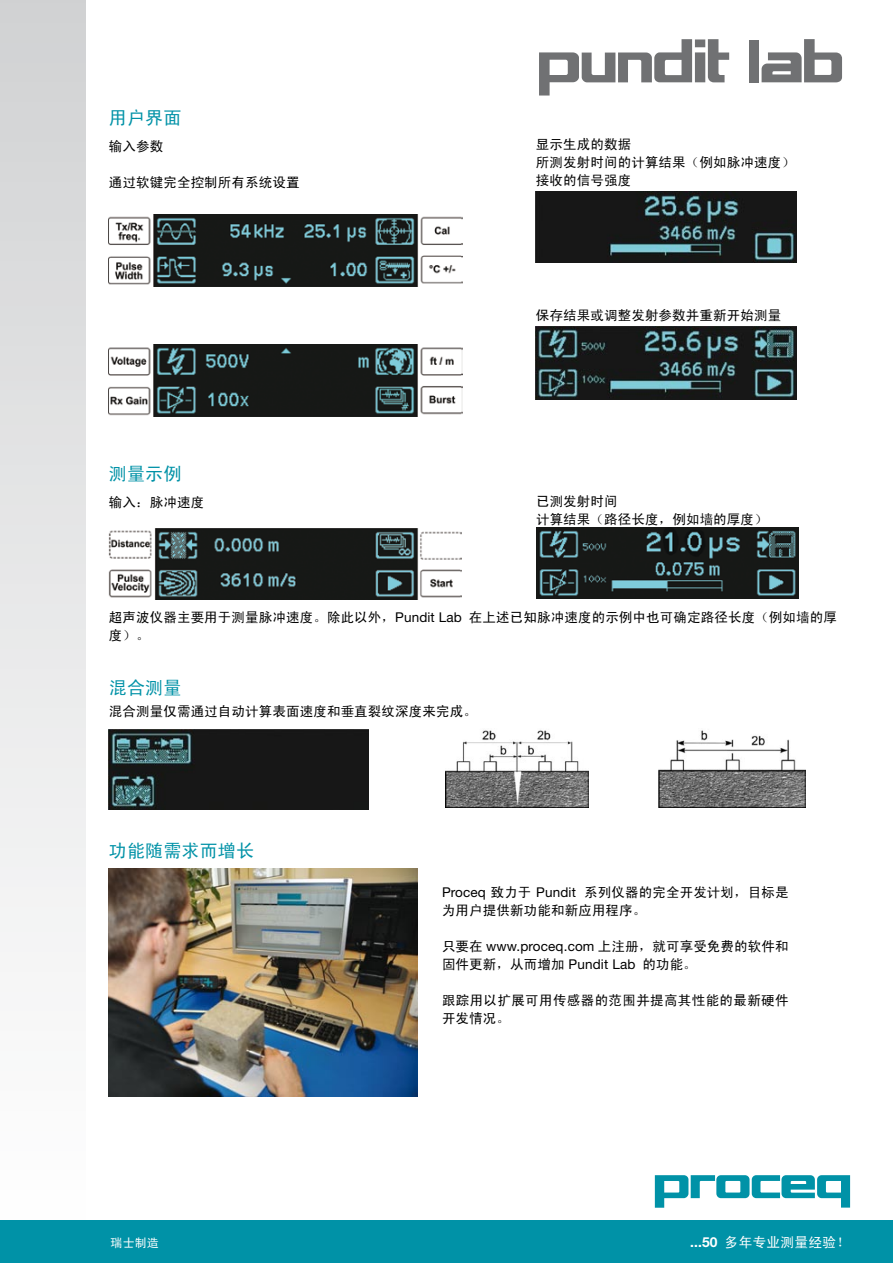
<style>
.page{position:relative;width:893px;height:1263px;background:#fff}
.page>*{position:absolute;margin:0;border:0;box-sizing:border-box;transform-origin:0 0}
.t1{font:18px "Sim Hei";letter-spacing:.01em;color:#0092a7}
.t2{font:13.8px "Sim Hei";letter-spacing:.01em;color:#fff}
.t3{font:13.5px/18px "Sim Hei";letter-spacing:.01em;color:#000}
.t4{font:13.5px/18px "Sim Hei";letter-spacing:.03em;color:#000}
.t5{font:12px "Sim Hei";color:#fff}
.s1{font-family:"Helvetica Neue"}
.s2{font-family:"Helvetica Neue";font-weight:700}
</style>
<div class="page">
<div style="left:0;top:0;width:86px;height:1244px;background:linear-gradient(to bottom,#d1d2d3,#fff)"></div>
<svg style="left:655px;top:1175px;width:195px;height:33px"></svg>
<div style="left:0;top:1220px;width:893px;height:43px;background:#0092a7"></div>
<img style="left:109px;top:215px;width:353px;height:71px">
<img style="left:536px;top:192px;width:260px;height:70px">
<img style="left:109px;top:345px;width:353px;height:71px">
<img style="left:536px;top:327px;width:260px;height:73px">
<img style="left:109px;top:529px;width:352px;height:71px">
<img style="left:536px;top:527px;width:262px;height:72px">
<img style="left:109px;top:729px;width:260px;height:80px">
<img style="left:445px;top:730px;width:143px;height:77px">
<img style="left:658px;top:730px;width:148px;height:78px">
<img style="left:109px;top:869px;width:308px;height:227px">
<svg style="left:539px;top:39px;width:190px;height:57px"></svg>
<div style="left:749px;top:40px;width:10px;height:42px;background:#707173"></div>
<svg style="left:762px;top:39px;width:80px;height:43px"></svg>
<h1 class="t1" style="left:109px;top:108px;width:74px">用户界面</h1>
<p class="t3" style="left:109px;top:137px;width:56px">输入参数</p>
<p class="t3" style="left:109px;top:173px;width:192px">通过软键完全控制所有系统设置</p>
<p class="t3" style="left:536px;top:135px;width:260px">显示生成的数据<br>所测发射时间的计算结果（例如脉冲速度）接收的信号强度</p>
<p class="t3" style="left:536px;top:307px;width:247px">保存结果或调整发射参数并重新开始测量</p>
<h1 class="t1" style="left:109px;top:465px;width:74px">测量示例</h1>
<p class="t3" style="left:109px;top:493px;width:97px">输入：脉冲速度</p>
<p class="t3" style="left:536px;top:492px;width:233px">已测发射时间<br>计算结果（路径长度，例如墙的厚度）</p>
<p class="t3" style="left:109px;top:608px;width:730px">超声波仪器主要用于测量脉冲速度。除此以外，<span class="s1">Pundit Lab</span> 在上述已知脉冲速度的示例中也可确定路径长度（例如墙的厚度）。</p>
<h1 class="t1" style="left:109px;top:678px;width:74px">混合测量</h1>
<p class="t3" style="left:109px;top:702px;width:370px">混合测量仅需通过自动计算表面速度和垂直裂纹深度来完成。</p>
<h1 class="t1" style="left:109px;top:841px;width:147px">功能随需求而增长</h1>
<p class="t3" style="left:442px;top:883px;width:348px"><span class="s1">Proceq</span> 致力于 <span class="s1">Pundit</span> 系列仪器的完全开发计划，目标是为用户提供新功能和新应用程序。</p>
<p class="t3" style="left:442px;top:937px;width:348px">只要在 <span class="s1">www.proceq.com</span> 上注册，就可享受免费的软件和固件更新，从而增加 <span class="s1">Pundit Lab</span> 的功能。</p>
<p class="t4" style="left:442px;top:991px;width:348px">跟踪用以扩展可用传感器的范围并提高其性能的最新硬件开发情况。</p>
<p class="t5" style="left:111px;top:1237px;width:50px">瑞士制造</p>
<p class="t2" style="left:690px;top:1235px;width:161px"><span class="s2">...50</span> 多年专业测量经验！</p>
</div>
